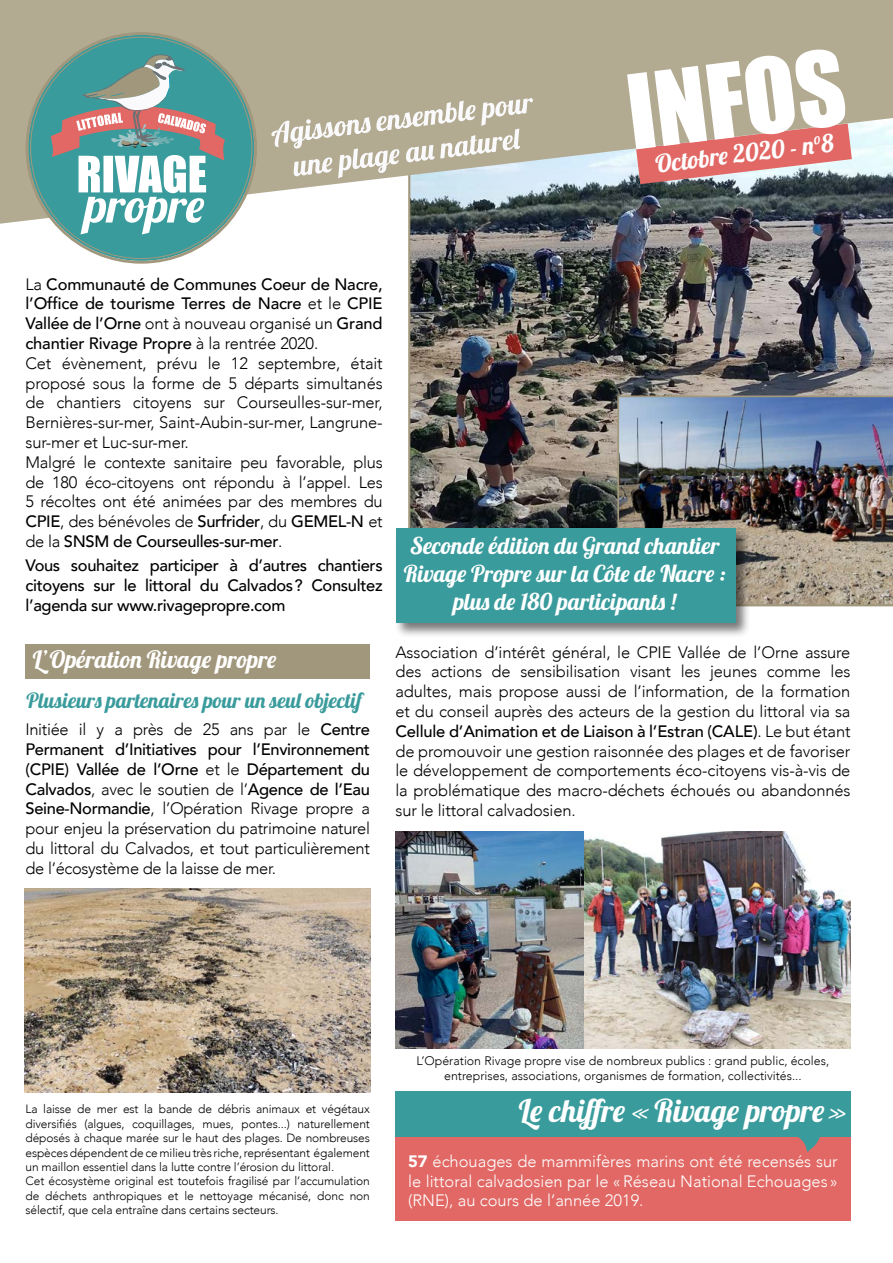
<style>
.page{position:relative;width:893px;height:1263px;background:#fff}
.page>*{position:absolute;margin:0;border:0;box-sizing:border-box;transform-origin:0 0}
.t1{font:95.4px "Impact";color:#fff}
.t2{font:31.5px "Lobster 1.4";color:#fff}
.t3{font:24.75px "Lobster 1.4";color:#fff}
.t4{font:24px "Lobster 1.4";color:#fff}
.t5{font:23.25px/27.9px "Lobster 1.4";color:#fff;text-align:center}
.t6{font:21px "Lobster 1.4";letter-spacing:.01em;color:#3a9b9c}
.t7{font:300 16.5px/19.8px "Avenir";letter-spacing:-.01em;color:#000;text-align:justify}
.t8{font:300 16.5px/19.8px "Avenir";color:#fff;text-align:justify}
.t9{font:500 16.5px/19.8px "Avenir";letter-spacing:-.02em;color:#000;text-align:justify}
.t10{font:300 12.3px/14.9px "Avenir";color:#000;text-align:center}
.t11{font:300 12px/14.4px "Avenir";letter-spacing:-.01em;color:#000}
.s1{font-weight:500}
.s2{font-weight:900}
</style>
<div class="page">
<img style="left:408px;top:224px;width:485px;height:302px">
<div style="left:395px;top:1106px;width:455px;height:114px;background:#e16864"></div>
<svg style="left:0;top:0;width:893px;height:224px;background:#a9a594"></svg>
<div style="left:28px;top:35px;width:226px;height:226px;background:#3a9b9c;border-radius:50%"></div>
<svg style="left:51px;top:54px;width:174px;height:180px"></svg>
<svg style="left:636px;top:124px;width:216px;height:60px;background:#ca857f"></svg>
<div style="left:26px;top:644px;width:344px;height:34px;background:#a1977c"></div>
<svg style="left:271px;top:98px;width:262px;height:80px"></svg>
<img style="left:25px;top:889px;width:346px;height:204px">
<svg style="left:753px;top:1136px;width:96px;height:16px"></svg>
<div style="left:395px;top:1091px;width:455px;height:45px;background:#3a9b9c"></div>
<img style="left:395px;top:831px;width:455px;height:217px">
<img style="left:617px;top:395px;width:276px;height:211px">
<div style="left:393px;top:526px;width:357px;height:112px;background:#000;opacity:.53"></div>
<div style="left:396px;top:528px;width:340px;height:95px;background:#3a9b9c"></div>
<h1 class="t1" style="left:619px;top:39px;width:220px;rotate:-7deg">Infos</h1>
<h3 class="t3" style="left:654px;top:148px;width:181px;rotate:-7deg">Octobre 2020 - n°8</h3>
<p class="t7" style="left:26px;top:274px;width:359px;text-align:left">La <span class="s1">Communauté de Communes Coeur de Nacre, l’Office de tourisme Terres de Nacre</span> et le <span class="s1">CPIE Vallée de l’Orne</span> ont à nouveau organisé un <span class="s1">Grand chantier Rivage Propre</span> à la rentrée 2020.<br>Cet évènement, prévu le 12 septembre, était proposé sous la forme de 5 départs simultanés de chantiers citoyens sur Courseulles-sur-mer, Bernières-sur-mer, Saint-Aubin-sur-mer, Langrune&shy;sur-mer et Luc-sur-mer.<br>Malgré le contexte sanitaire peu favorable, plus de 180 éco-citoyens ont répondu à l’appel. Les 5 récoltes ont été animées par des membres du <span class="s1">CPIE</span>, des bénévoles de <span class="s1">Surfrider</span>, du <span class="s1">GEMEL-N</span> et de la <span class="s1">SNSM de Courseulles-sur-mer</span>.</p>
<p class="t9" style="left:26px;top:554px;width:359px">Vous souhaitez participer à d’autres chantiers citoyens sur le littoral du Calvados? Consultez l’agenda sur www.rivagepropre.com</p>
<h3 class="t4" style="left:33px;top:644px;width:245px">L’Opération Rivage propre</h3>
<p class="t6" style="left:27px;top:687px;width:337px">Plusieurs partenaires pour un seul objectif</p>
<p class="t7" style="left:26px;top:720px;width:346px">Initiée il y a près de 25 ans par le <span class="s1">Centre Permanent d’Initiatives pour l’Environnement (CPIE) Vallée de l’Orne</span> et le <span class="s1">Département du Calvados</span>, avec le soutien de l’<span class="s1">Agence de l’Eau Seine-Normandie</span>, l’Opération Rivage propre a pour enjeu la préservation du patrimoine naturel du littoral du Calvados, et tout particulièrement de l’écosystème de la laisse de mer.</p>
<h3 class="t5" style="left:404px;top:531px;width:323px">Seconde édition du Grand chantier<br>Rivage Propre sur la Côte de Nacre : plus de 180 participants !</h3>
<p class="t7" style="left:395px;top:642px;width:457px">Association d’intérêt général, le CPIE Vallée de l’Orne assure des actions de sensibilisation visant les jeunes comme les adultes, mais propose aussi de l’information, de la formation et du conseil auprès des acteurs de la gestion du littoral via sa <span class="s1">Cellule d’Animation et de Liaison à l’Estran (CALE)</span>. Le but étant de promouvoir une gestion raisonnée des plages et de favoriser le développement de comportements éco-citoyens vis-à-vis de la problématique des macro-déchets échoués ou abandonnés sur le littoral calvadosien.</p>
<p class="t11" style="left:26px;top:1102px;width:346px">La laisse de mer est la bande de débris animaux et végétaux diversifiés (algues, coquillages, mues, pontes...) naturellement déposés à chaque marée sur le haut des plages. De nombreuses espèces dépendent de ce milieu très riche, représentant également un maillon essentiel dans la lutte contre l’érosion du littoral.<br>Cet écosystème original est toutefois fragilisé par l’accumulation de déchets anthropiques et le nettoyage mécanisé, donc non sélectif, que cela entraîne dans certains secteurs.</p>
<p class="t10" style="left:417px;top:1053px;width:414px">L’Opération Rivage propre vise de nombreux publics : grand public, écoles, entreprises, associations, organismes de formation, collectivités...</p>
<h2 class="t2" style="left:519px;top:1090px;width:329px">Le chiffre «Rivage propre»</h2>
<p class="t8" style="left:408px;top:1151px;width:431px"><span class="s2">57</span> échouages de mammifères marins ont été recensés sur le littoral calvadosien par le «Réseau National Echouages » (RNE), au cours de l’année 2019.</p>
</div>
